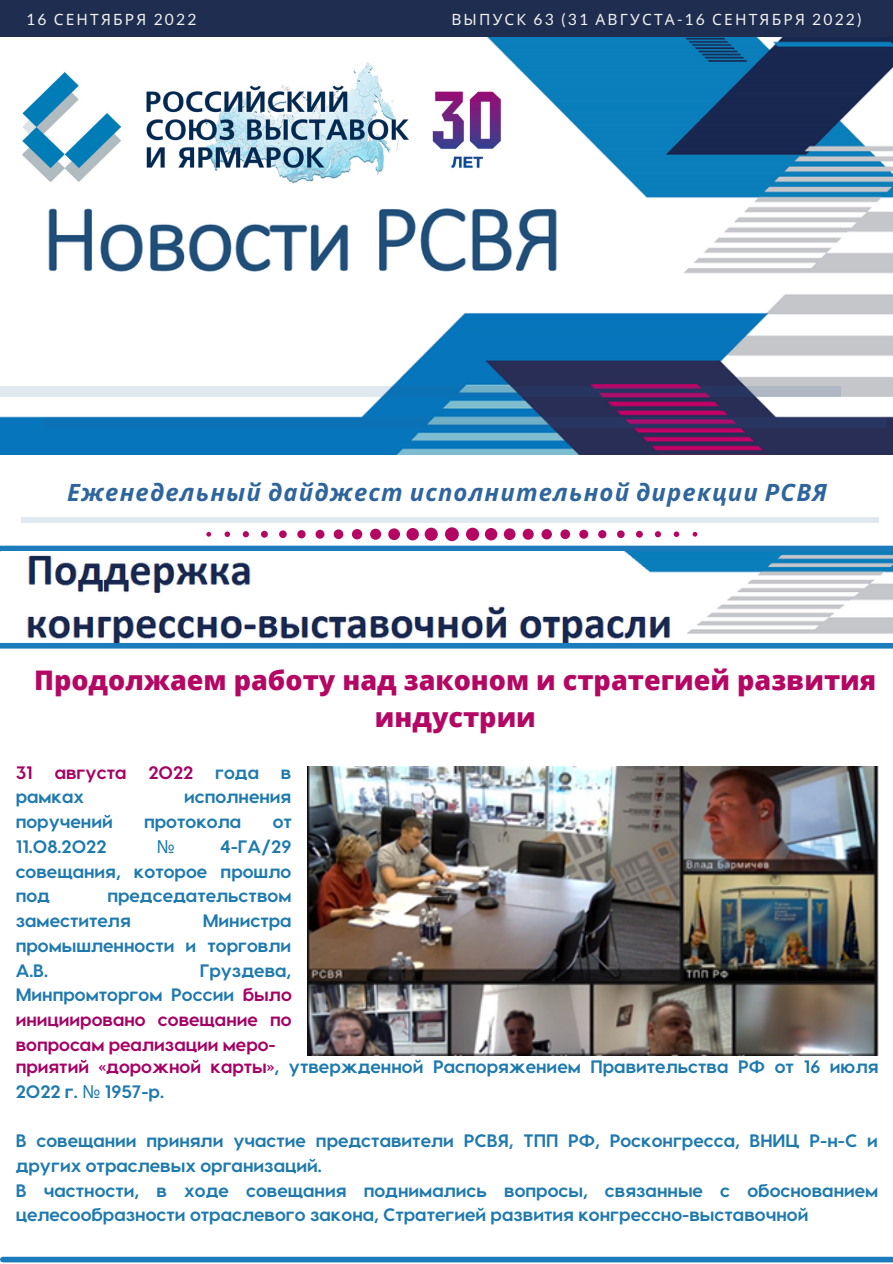
<style>
.page{position:relative;width:893px;height:1264px;background:#fff}
.page>*{position:absolute;margin:0;border:0;box-sizing:border-box;transform-origin:0 0}
.t1{font:800 27px/37px "Open Sans";color:#b40764;text-align:center}
.t2{font:italic 700 23.85px "Noto Sans";letter-spacing:.05em;color:#2e659d}
.t3{font:700 18px/24.8px "Visby CF";color:#1e79ae}
.t4{font:700 18px/24.8px "Visby CF";color:#a50064}
.t5{font:18px "Noto Sans";color:#1e79ae}
.t6{font:15.6px "Noto Sans";letter-spacing:.14em;color:#f2f2f2}
.s1{font-family:"Lato"}
.s2{color:#1e79ae}
.s3{color:#a50064}
.s4{font-family:"Noto Sans";font-weight:400}
</style>
<div class="page">
<div style="left:0;top:0;width:892px;height:38px;background:#1e2d50"></div>
<img style="left:0;top:38px;width:892px;height:416px">
<svg style="left:206px;top:527px;width:491px;height:14px"></svg>
<svg style="left:0;top:386px;width:840px;height:10px;background:#949ebb"></svg>
<svg style="left:44px;top:417px;width:841px;height:10px;background:#2a5e96"></svg>
<div style="left:3px;top:1256px;width:889px;height:6px;background:#1b7bbb"></div>
<img style="left:22px;top:59px;width:478px;height:125px">
<div style="left:21px;top:517px;width:857px;height:5px;background:#e0e8f0"></div>
<div style="left:0;top:545px;width:892px;height:6px;background:#1b7bbb"></div>
<img style="left:27px;top:551px;width:865px;height:92px">
<div style="left:0;top:643px;width:892px;height:5px;background:#1b7bbb"></div>
<img style="left:307px;top:767px;width:571px;height:288px">
<p class="t6" style="left:26px;top:8px;width:172px"><span class="s1">16</span> СЕНТЯБРЯ <span class="s1">2022</span></p>
<p class="t6" style="left:451px;top:8px;width:412px">ВЫПУСК <span class="s1">63 (31</span> АВГУСТА<span class="s1">-16</span> СЕНТЯБРЯ <span class="s1">2022)</span></p>
<h2 class="t2" style="left:67px;top:475px;width:761px">Еженедельный дайджест исполнительной дирекции РСВЯ</h2>
<h1 class="t1" style="left:34px;top:660px;width:843px">Продолжаем работу над законом и стратегией развития индустрии</h1>
<p class="t4" style="left:16px;top:758px;width:277px">31 августа 2022 <span class="s2">года в рамках</span></p>
<p class="t3" style="left:184px;top:783px;width:109px">исполнения</p>
<p class="t3" style="left:16px;top:808px;width:98px">поручений</p>
<p class="t3" style="left:144px;top:808px;width:99px">протокола</p>
<p class="t3" style="left:272px;top:808px;width:21px">от</p>
<p class="t3" style="left:16px;top:833px;width:92px">11.08.2022</p>
<p class="t5" style="left:156px;top:833px;width:20px">№</p>
<p class="t3" style="left:16px;top:833px;width:277px;text-align:justify;text-indent:204px">4-ГА/29 совещания, которое прошло под</p>
<p class="t3" style="left:16px;top:882px;width:277px;text-indent:92px">председательством заместителя</p>
<p class="t3" style="left:16px;top:907px;width:277px;text-align:justify;text-indent:187px">Министра промышленности и торговли А.В.</p>
<p class="t4" style="left:16px;top:956px;width:277px;text-align:justify;text-indent:184px"><span class="s2">Груздева, Минпромторгом России</span> было инициировано совещание по вопросам реализации меро-</p>
<p class="t3" style="left:16px;top:1053px;width:864px"><span class="s3">приятий «дорожной карты»</span>, утвержденной Распоряжением Правительства РФ от 16 июля<br>2022 г. <span class="s4">№</span> 1957-р.</p>
<p class="t3" style="left:16px;top:1127px;width:864px">В совещании приняли участие представители РСВЯ, ТПП РФ, Росконгресса, ВНИЦ Р-н-С и других отраслевых организаций.<br>В частности, в ходе совещания поднимались вопросы, связанные с обоснованием целесообразности отраслевого закона, Стратегией развития конгрессно-выставочной</p>
</div>
